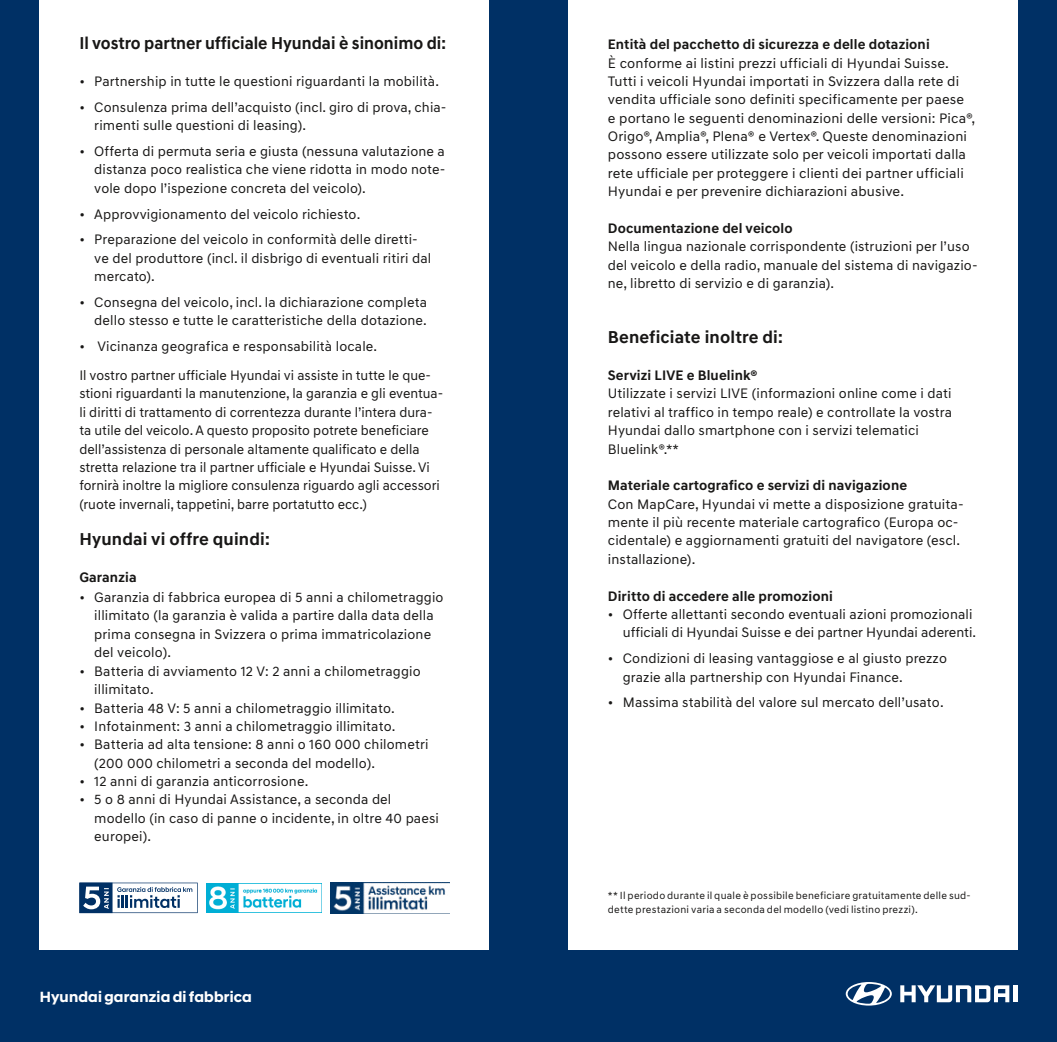
<style>
.page{position:relative;width:1057px;height:1042px;background:#003065}
.page>*{position:absolute;margin:0;border:0;box-sizing:border-box;transform-origin:0 0}
.t1{font:700 17.5px "Hyundai Sans Text";color:#181716;scale:.96 1}
.t2{font:700 17.5px "Hyundai Sans Text";color:#181716}
.t3{font:700 15.05px "Hyundai Sans Head";letter-spacing:.015em;color:#fff}
.t4{font:14px/18.4px "Hyundai Sans Text";letter-spacing:.01em;color:#181716}
.t5{font:700 14px "Hyundai Sans Text";letter-spacing:.01em;color:#181716}
.t6{font:10.5px/14px "Hyundai Sans Text";letter-spacing:.025em;color:#181716}
</style>
<div class="page">
<div style="left:568px;top:0;width:449px;height:950px;background:#fff"></div>
<div style="left:40px;top:0;width:449px;height:950px;background:#fff"></div>
<svg style="left:79px;top:882px;width:119px;height:31px"></svg>
<img style="left:331px;top:882px;width:118px;height:31px">
<svg style="left:900px;top:985px;width:109px;height:17px"></svg>
<hr style="left:1013px;top:985px;width:4px;height:17px;background:#fff">
<svg style="left:845px;top:982px;width:47px;height:23px"></svg>
<img style="left:207px;top:883px;width:114px;height:30px">
<p class="t1" style="left:79px;top:32px;width:383px">Il vostro partner ufficiale Hyundai è sinonimo di:</p>
<p class="t4" style="left:79px;top:72px;width:361px">• Partnership in tutte le questioni riguardanti la mobilità.</p>
<p class="t4" style="left:94px;top:98px;width:354px;text-indent:-15px">• Consulenza prima dell’acquisto (incl. giro di prova, chia&shy;rimenti sulle questioni di leasing).</p>
<p class="t4" style="left:94px;top:142px;width:353px;text-align:justify;text-indent:-15px">• Offerta di permuta seria e giusta (nessuna valutazione a distanza poco realistica che viene ridotta in modo note&shy;vole dopo l’ispezione concreta del veicolo).</p>
<p class="t4" style="left:79px;top:205px;width:282px">• Approvvigionamento del veicolo richiesto.</p>
<p class="t4" style="left:94px;top:230px;width:338px;text-indent:-15px">• Preparazione del veicolo in conformità delle diretti&shy;ve del produttore (incl. il disbrigo di eventuali ritiri dal mercato).</p>
<p class="t4" style="left:79px;top:293px;width:349px;text-align:right">• Consegna del veicolo, incl. la dichiarazione completa dello stesso e tutte le caratteristiche della dotazione.</p>
<p class="t4" style="left:79px;top:332px;width:353px;line-height:28.9px">• Vicinanza geografica e responsabilità locale.<br>Il vostro partner ufficiale Hyundai vi assiste in tutte le que-</p>
<p class="t4" style="left:79px;top:384px;width:365px">stioni riguardanti la manutenzione, la garanzia e gli eventua&shy;li diritti di trattamento di correntezza durante l’intera dura&shy;ta utile del veicolo. A questo proposito potrete beneficiare dell’assistenza di personale altamente qualificato e della stretta relazione tra il partner ufficiale e Hyundai Suisse. Vi fornirà inoltre la migliore consulenza riguardo agli accessori (ruote invernali, tappetini, barre portatutto ecc.)</p>
<p class="t2" style="left:79px;top:529px;width:192px">Hyundai vi offre quindi:</p>
<p class="t5" style="left:79px;top:569px;width:59px">Garanzia</p>
<p class="t4" style="left:94px;top:588px;width:351px;text-indent:-15px">• Garanzia di fabbrica europea di 5 anni a chilometraggio illimitato (la garanzia è valida a partire dalla data della prima consegna in Svizzera o prima immatricolazione del veicolo).</p>
<p class="t4" style="left:94px;top:662px;width:328px;text-indent:-15px">• Batteria di avviamento 12 V: 2 anni a chilometraggio illimitato.</p>
<p class="t4" style="left:79px;top:698px;width:317px">• Batteria 48 V: 5 anni a chilometraggio illimitato.</p>
<p class="t4" style="left:79px;top:717px;width:317px">• Infotainment: 3 anni a chilometraggio illimitato.</p>
<p class="t4" style="left:94px;top:735px;width:336px;text-indent:-15px">• Batteria ad alta tensione: 8 anni o 160 000 chilometri (200 000 chilometri a seconda del modello).</p>
<p class="t4" style="left:79px;top:772px;width:230px">• 12 anni di garanzia anticorrosione.</p>
<p class="t4" style="left:94px;top:790px;width:346px;text-indent:-15px">• 5 o 8 anni di Hyundai Assistance, a seconda del modello (in caso di panne o incidente, in oltre 40 paesi europei).</p>
<p class="t3" style="left:40px;top:988px;width:214px">Hyundai garanzia di fabbrica</p>
<p class="t5" style="left:608px;top:36px;width:323px">Entità del pacchetto di sicurezza e delle dotazioni</p>
<p class="t4" style="left:608px;top:54px;width:369px">È conforme ai listini prezzi ufficiali di Hyundai Suisse.<br>Tutti i veicoli Hyundai importati in Svizzera dalla rete di vendita ufficiale sono definiti specificamente per paese<br>e portano le seguenti denominazioni delle versioni: Pica®, Origo®, Amplia®, Plena® e Vertex®. Queste denominazioni possono essere utilizzate solo per veicoli importati dalla rete ufficiale per proteggere i clienti dei partner ufficiali Hyundai e per prevenire dichiarazioni abusive.</p>
<p class="t5" style="left:608px;top:220px;width:186px">Documentazione del veicolo</p>
<p class="t4" style="left:608px;top:237px;width:371px">Nella lingua nazionale corrispondente (istruzioni per l’uso del veicolo e della radio, manuale del sistema di navigazio&shy;ne, libretto di servizio e di garanzia).</p>
<p class="t2" style="left:608px;top:326px;width:176px">Beneficiate inoltre di:</p>
<p class="t5" style="left:608px;top:367px;width:151px">Servizi LIVE e Bluelink®</p>
<p class="t4" style="left:608px;top:384px;width:346px">Utilizzate i servizi LIVE (informazioni online come i dati relativi al traffico in tempo reale) e controllate la vostra Hyundai dallo smartphone con i servizi telematici Bluelink®.**</p>
<p class="t5" style="left:608px;top:477px;width:301px">Materiale cartografico e servizi di navigazione</p>
<p class="t4" style="left:608px;top:495px;width:357px">Con MapCare, Hyundai vi mette a disposizione gratuita&shy;mente il più recente materiale cartografico (Europa oc&shy;cidentale) e aggiornamenti gratuiti del navigatore (escl. installazione).</p>
<p class="t5" style="left:608px;top:587px;width:226px">Diritto di accedere alle promozioni</p>
<p class="t4" style="left:608px;top:605px;width:370px;text-align:right">• Offerte allettanti secondo eventuali azioni promozionali ufficiali di Hyundai Suisse e dei partner Hyundai aderenti.</p>
<p class="t4" style="left:623px;top:649px;width:326px;text-indent:-15px">• Condizioni di leasing vantaggiose e al giusto prezzo grazie alla partnership con Hyundai Finance.</p>
<p class="t4" style="left:608px;top:693px;width:337px">• Massima stabilità del valore sul mercato dell’usato.</p>
<p class="t6" style="left:608px;top:888px;width:364px">** Il periodo durante il quale è possibile beneficiare gratuitamente delle sud&shy;dette prestazioni varia a seconda del modello (vedi listino prezzi).</p>
</div>
